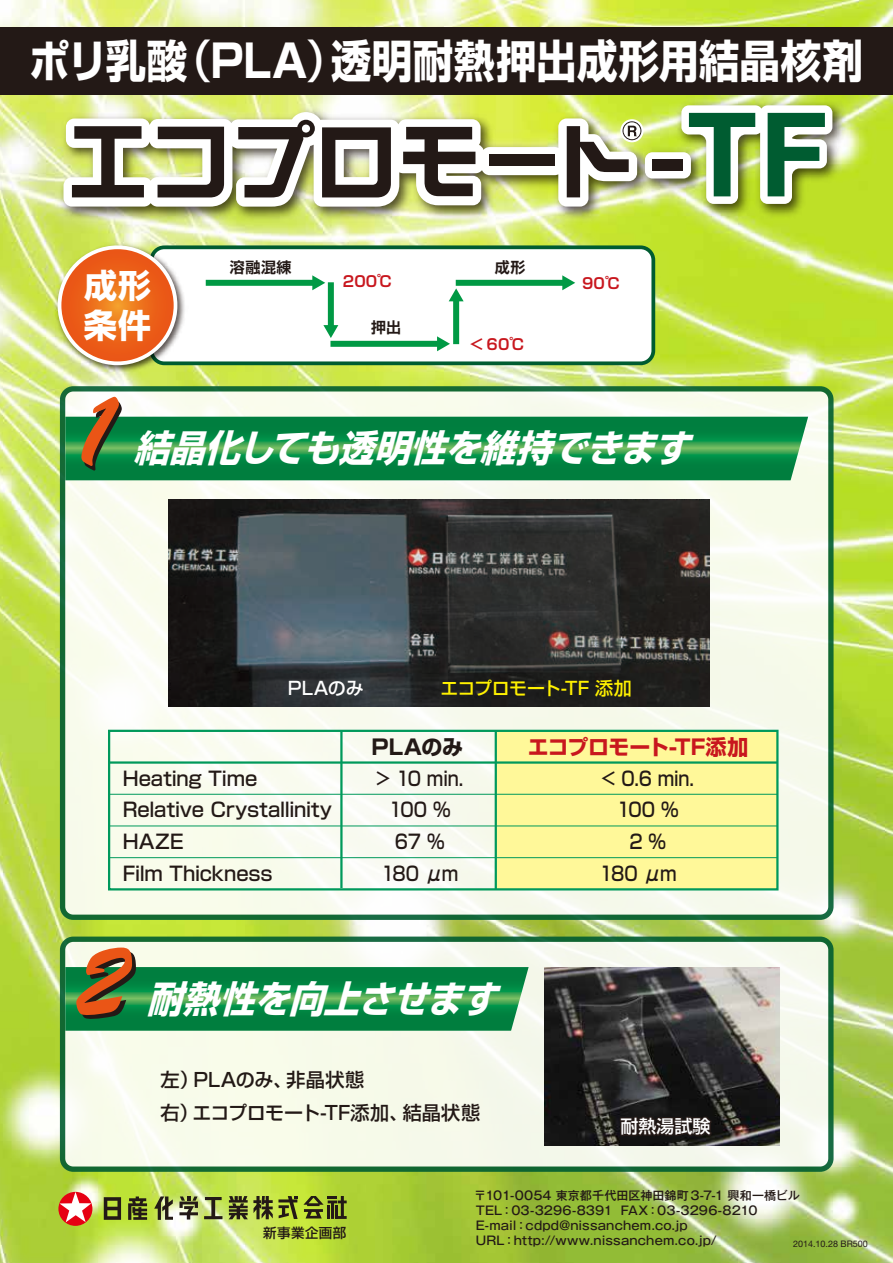
<style>
.page{position:relative;width:893px;height:1263px;background:#fff}
.page>*{position:absolute;margin:0;border:0;box-sizing:border-box;transform-origin:0 0}
.t1{font:102px "Brush Script Std";color:#ea5516;scale:.95 1}
.t2{font:700 45.15px "Shin Go Pr 6 N";letter-spacing:.01em;color:#fff;scale:.9 1}
.t3{font:italic 700 37.05px "Shin Go Pr 6 N";color:#fff;scale:.95 1}
.t4{font:700 33px/40.5px "Shin Go Pr 6 N";color:#fff}
.t5{font:700 21px "Shin Go Pr 6 N";letter-spacing:-.015em;color:#c8171e}
.t6{font:700 21px "Shin Go Pr 6 N";letter-spacing:-.005em;color:#231916}
.t7{font:500 19.5px/31.7px "Shin Go Pr 6 N";letter-spacing:-.01em;color:#231916}
.t8{font:500 19.5px/31.7px "Shin Go Pr 6 N";letter-spacing:-.01em;color:#231916;text-align:center;scale:.9 1}
.t9{font:500 19.05px/33.5px "Shin Go Pr 6 N";letter-spacing:.005em;color:#231916}
.t10{font:500 18px "Shin Go Pr 6 N";letter-spacing:-.03em;color:#fff100}
.t11{font:500 18px "Shin Go Pr 6 N";color:#fff}
.t12{font:700 15px "Shin Go Pr 6 N De";letter-spacing:.01em;color:#c8171e}
.t13{font:700 15px "Shin Go Pr 6 N De";letter-spacing:.035em;color:#231916}
.t14{font:500 13.5px "Shin Go Pr 6 N";letter-spacing:.03em;color:#231916}
.t15{font:500 12px/15px "Gothic MB101 Pr 6 N";letter-spacing:.01em;color:#231916}
.t16{font:9px "Helvetica Neue LT Std";color:#231916}
.s1{font-family:"Shin Go Pr 6 N De"}
</style>
<div class="page">
<img style="left:0;top:0;width:893px;height:1263px">
<div style="left:152px;top:247px;width:501px;height:116px;background:#fff;border-radius:13px"></div>
<div style="left:150px;top:245px;width:505px;height:120px;border:4px solid #005c31;border-radius:13px"></div>
<svg style="left:63px;top:389px;width:768px;height:528px;fill:#f9fbed"></svg>
<div style="left:60px;top:386px;width:773px;height:534px;border:5px solid #005c31;border-radius:11px"></div>
<div style="left:496px;top:731px;width:281px;height:158px;background:#fff899"></div>
<div style="left:63px;top:939px;width:768px;height:230px;background:linear-gradient(to bottom,#f8faf0,#f7faea);border-radius:11px"></div>
<div style="left:60px;top:936px;width:773px;height:236px;border:5px solid #005c31;border-radius:11px"></div>
<img style="left:55px;top:104px;width:599px;height:120px">
<img style="left:64px;top:112px;width:573px;height:95px">
<svg style="left:72px;top:126px;width:72px;height:71px"></svg>
<svg style="left:158px;top:127px;width:66px;height:70px"></svg>
<svg style="left:238px;top:120px;width:77px;height:77px"></svg>
<svg style="left:322px;top:127px;width:69px;height:70px"></svg>
<svg style="left:403px;top:127px;width:72px;height:69px"></svg>
<div style="left:490px;top:155px;width:65px;height:11px;background:#231916"></div>
<svg style="left:620px;top:119px;width:23px;height:23px"></svg>
<svg style="left:567px;top:121px;width:74px;height:76px"></svg>
<img style="left:673px;top:97px;width:176px;height:124px">
<img style="left:635px;top:142px;width:46px;height:55px">
<div style="left:645px;top:152px;width:46px;height:27px;background:#fff;border-radius:8px"></div>
<div style="left:652px;top:160px;width:31px;height:11px;background:#231916"></div>
<div style="left:0;top:27px;width:893px;height:68px;background:#231916"></div>
<svg style="left:65px;top:417px;width:743px;height:63px;background:#128d48"></svg>
<svg style="left:65px;top:967px;width:464px;height:64px;background:#158e4a"></svg>
<img style="left:168px;top:499px;width:542px;height:208px">
<img style="left:544px;top:967px;width:236px;height:179px">
<svg style="left:618px;top:1108px;width:98px;height:32px;background:#1c1615"></svg>
<hr style="left:109px;top:761px;width:668px;height:3px;background:#00995b">
<hr style="left:109px;top:794px;width:668px;height:1px;background:#00995b">
<hr style="left:109px;top:825px;width:668px;height:1px;background:#00995b">
<hr style="left:109px;top:857px;width:668px;height:1px;background:#00995b">
<div style="left:108px;top:730px;width:670px;height:160px;border:2px solid #00995b"></div>
<hr style="left:340px;top:731px;width:3px;height:157px;background:#00995b">
<hr style="left:495px;top:731px;width:2px;height:158px;background:#00995b">
<svg style="left:681px;top:105px;width:151px;height:99px"></svg>
<img style="left:53px;top:240px;width:135px;height:136px">
<svg style="left:60px;top:247px;width:116px;height:116px;background:#ec6b22"></svg>
<div style="left:58px;top:245px;width:119px;height:120px;border:4px solid #fff;border-radius:50%"></div>
<div style="left:206px;top:280px;width:108px;height:6px;background:#094"></div>
<svg style="left:312px;top:275px;width:13px;height:15px"></svg>
<div style="left:330px;top:341px;width:109px;height:6px;background:#094"></div>
<svg style="left:437px;top:336px;width:13px;height:15px"></svg>
<div style="left:328px;top:282px;width:6px;height:45px;background:#094"></div>
<svg style="left:323px;top:325px;width:15px;height:13px"></svg>
<div style="left:453px;top:299px;width:6px;height:45px;background:#094"></div>
<svg style="left:449px;top:288px;width:15px;height:13px"></svg>
<div style="left:456px;top:280px;width:108px;height:6px;background:#094"></div>
<svg style="left:562px;top:275px;width:13px;height:15px"></svg>
<svg style="left:58px;top:1192px;width:34px;height:34px"></svg>
<svg style="left:60px;top:1192px;width:31px;height:30px"></svg>
<svg style="left:104px;top:1197px;width:17px;height:23px"></svg>
<svg style="left:128px;top:1196px;width:19px;height:24px"></svg>
<svg style="left:154px;top:1196px;width:19px;height:24px"></svg>
<svg style="left:204px;top:1197px;width:18px;height:22px"></svg>
<svg style="left:179px;top:1196px;width:19px;height:23px"></svg>
<svg style="left:229px;top:1196px;width:118px;height:23px;background:#76822e"></svg>
<p class="t2" style="left:29px;top:25px;width:928px">ポリ乳酸<span class="s1">（</span>PLA<span class="s1">）</span>透明耐熱押出成形用結晶核剤</p>
<p class="t4" style="left:84px;top:264px;width:69px">成形条件</p>
<p class="t13" style="left:230px;top:255px;width:63px">溶融混練</p>
<p class="t13" style="left:495px;top:255px;width:32px">成形</p>
<p class="t12" style="left:343px;top:269px;width:51px">200℃</p>
<p class="t12" style="left:582px;top:271px;width:39px">90℃</p>
<p class="t13" style="left:371px;top:315px;width:32px">押出</p>
<p class="t12" style="left:470px;top:332px;width:56px">＜60℃</p>
<p class="t1" style="left:67px;top:372px;width:59px">1</p>
<p class="t3" style="left:134px;top:419px;width:602px">結晶化しても透明性を維持できます</p>
<p class="t11" style="left:288px;top:674px;width:77px">PLAのみ</p>
<p class="t10" style="left:440px;top:674px;width:193px">エコプロモート-TF 添加</p>
<p class="t6" style="left:372px;top:730px;width:93px">PLAのみ</p>
<p class="t5" style="left:528px;top:730px;width:222px">エコプロモート-TF添加</p>
<p class="t7" style="left:123px;top:761px;width:211px">Heating Time<br>Relative Crystallinity<br>HAZE<br>Film Thickness</p>
<p class="t8" style="left:376px;top:761px;width:98px">&gt; 10 min.<br>100 %<br>67 %<br>180 μm</p>
<p class="t8" style="left:601px;top:761px;width:105px">&lt; 0.6 min.</p>
<p class="t8" style="left:617px;top:793px;width:70px">100 %</p>
<p class="t8" style="left:629px;top:825px;width:42px">2 %</p>
<p class="t8" style="left:600px;top:856px;width:87px">180 μm</p>
<p class="t1" style="left:73px;top:924px;width:59px">2</p>
<p class="t3" style="left:147px;top:969px;width:385px">耐熱性を向上させます</p>
<p class="t9" style="left:161px;top:1062px;width:321px">左）PLAのみ、非晶状態<br>右）エコプロモート-TF添加、結晶状態</p>
<p class="t11" style="left:621px;top:1111px;width:91px">耐熱湯試験</p>
<p class="t14" style="left:263px;top:1222px;width:85px">新事業企画部</p>
<p class="t15" style="left:474px;top:1187px;width:327px">〒101-0054 東京都千代田区神田錦町3-7-1 興和一橋ビルTEL：03-3296-8391 FAX：03-3296-8210<br>E-mail：cdpd@nissanchem.co.jp<br>URL：http://www.nissanchem.co.jp/</p>
<p class="t16" style="left:793px;top:1238px;width:76px">2014.10.28 BR500</p>
</div>
